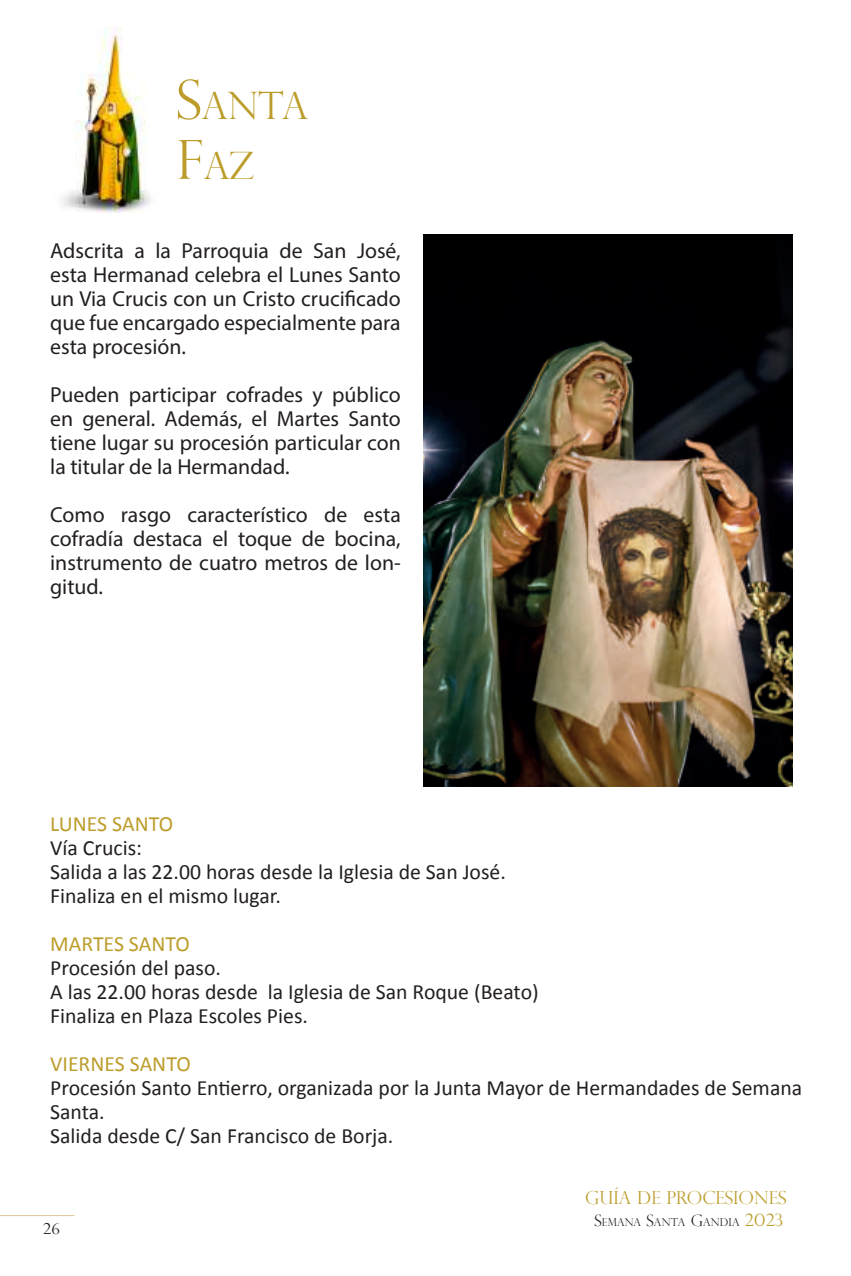
<style>
.page{position:relative;width:851px;height:1276px;background:#fff}
.page>*{position:absolute;margin:0;border:0;box-sizing:border-box;transform-origin:0 0}
.t1{font:300 37.8px/60px "Perpetua Titling";color:#bc9d2b}
.t2{font:21.6px/24px "Myriad Pro";color:#231f20;text-align:justify}
.t3{font:21.6px/24px "Calibri";color:#231f20}
.t4{font:21.6px "Calibri";color:#bc9d2b}
.t5{font:300 18px "Perpetua Titling";color:#bc9d2b}
.t6{font:300 15px "Perpetua Titling";color:#231f20}
.t7{font:300 11.1px "Perpetua Titling";letter-spacing:.015em;color:#231f20}
.s1{font-size:54px}
.s2{font-size:15.6px}
.s3{font-size:17.1px;color:#bc9d2b}
</style>
<div class="page">
<hr style="left:0;top:1215px;width:74px;height:1px;background:#e1c699">
<img style="left:63px;top:27px;width:88px;height:186px">
<img style="left:423px;top:235px;width:369px;height:551px">
<h1 class="t1" style="left:176px;top:75px;width:132px"><span class="s1">S</span>ANTA<br><span class="s1">F</span>AZ</h1>
<p class="t2" style="left:50px;top:238px;width:352px">Adscrita a la Parroquia de San José, esta Hermanad celebra el Lunes Santo un Via Crucis con un Cristo crucificado que fue encargado especialmente para esta procesión.</p>
<p class="t2" style="left:50px;top:382px;width:352px">Pueden participar cofrades y público en general. Además, el Martes Santo tiene lugar su procesión particular con la titular de la Hermandad.</p>
<p class="t2" style="left:50px;top:502px;width:352px">Como rasgo característico de esta cofradía destaca el toque de bocina, instrumento de cuatro metros de lon&shy;gitud.</p>
<p class="t4" style="left:50px;top:810px;width:124px">LUNES SANTO</p>
<p class="t3" style="left:50px;top:835px;width:457px">Vía Crucis:<br>Salida a las 22.00 horas desde la Iglesia de San José.<br>Finaliza en el mismo lugar.</p>
<p class="t4" style="left:50px;top:930px;width:141px">MARTES SANTO</p>
<p class="t3" style="left:50px;top:955px;width:490px">Procesión del paso.<br>A las 22.00 horas desde la Iglesia de San Roque (Beato)<br>Finaliza en Plaza Escoles Pies.</p>
<p class="t4" style="left:50px;top:1050px;width:142px">VIERNES SANTO</p>
<p class="t3" style="left:50px;top:1075px;width:753px">Procesión Santo Entierro, organizada por la Junta Mayor de Hermandades de Semana<br>Santa.<br>Salida desde C/ San Francisco de Borja.</p>
<p class="t6" style="left:43px;top:1219px;width:19px">26</p>
<p class="t5" style="left:585px;top:1186px;width:202px">GUÍA DE PROCESIONES</p>
<p class="t7" style="left:594px;top:1215px;width:190px"><span class="s2">S</span>EMANA <span class="s2">S</span>ANTA <span class="s2">G</span>ANDIA <span class="s3">2023</span></p>
</div>
